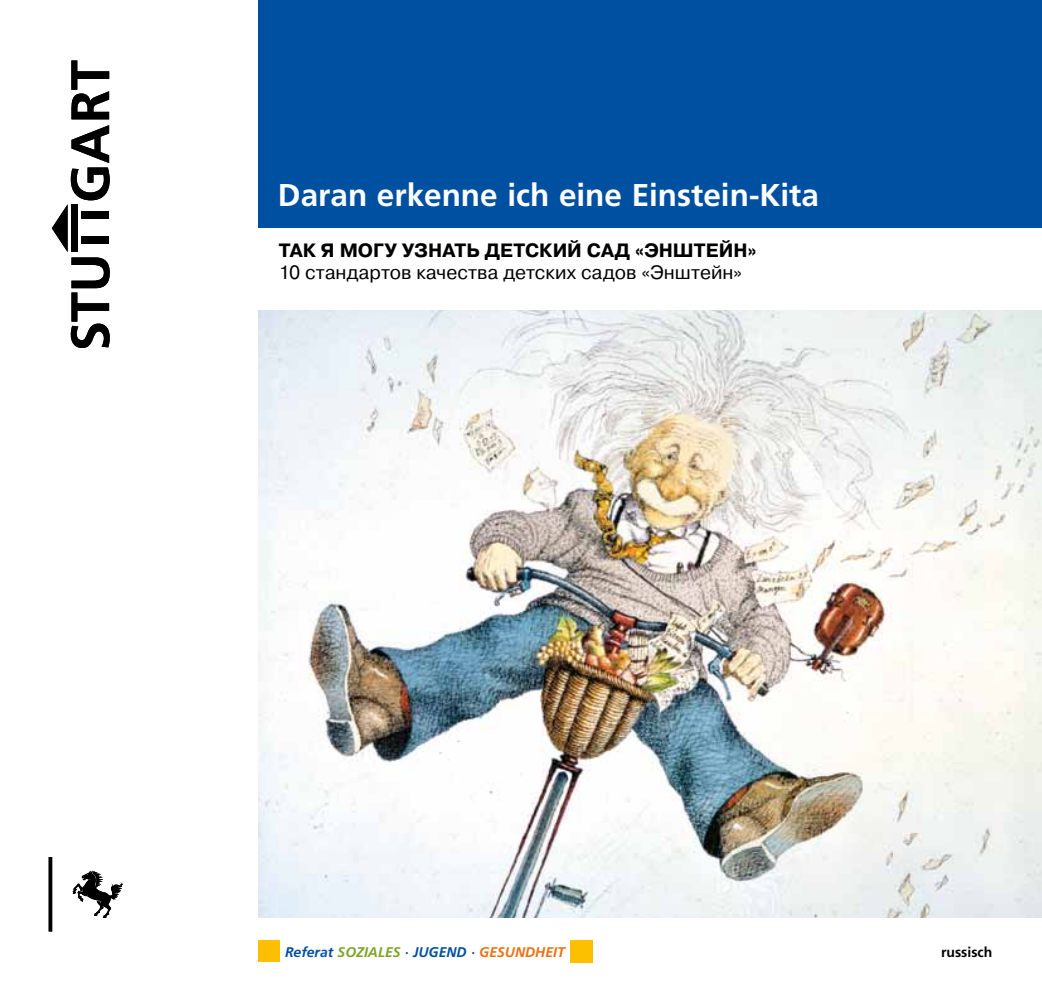
<style>
.page{position:relative;width:1042px;height:993px;background:#fff}
.page>*{position:absolute;margin:0;border:0;box-sizing:border-box;transform-origin:0 0}
.t1{font:700 31.5px "Frutiger";color:#fff}
.t2{font:19.25px "Pragmatica Book C";color:#000}
.t3{font:19.25px "Pragmatica Bold C";color:#000}
.t4{font:italic 700 14px "Frutiger";color:#0050a1}
.t5{font:700 14px "Frutiger";color:#000}
.s1{color:#7ea428}
.s2{color:#ed7012}
</style>
<div class="page">
<div style="left:570px;top:939px;width:23px;height:23px;background:#fcc000"></div>
<div style="left:258px;top:939px;width:22px;height:22px;background:#fcc000"></div>
<div style="left:258px;top:0;width:784px;height:227px;background:#0050a1"></div>
<svg style="left:52px;top:125px;width:58px;height:223px"></svg>
<svg style="left:71px;top:60px;width:38px;height:59px"></svg>
<hr style="left:49px;top:856px;width:3px;height:75px;background:#000">
<svg style="left:72px;top:870px;width:51px;height:47px"></svg>
<img style="left:258px;top:310px;width:784px;height:607px">
<h1 class="t1" style="left:278px;top:176px;width:542px">Daran erkenne ich eine Einstein-Kita</h1>
<p class="t3" style="left:279px;top:239px;width:479px">ТАК Я МОГУ УЗНАТЬ ДЕТСКИЙ САД «ЭНШТЕЙН»</p>
<p class="t2" style="left:279px;top:262px;width:465px">10 стандартов качества детских садов «Энштейн»</p>
<p class="t4" style="left:285px;top:943px;width:281px">Referat <span class="s1">SOZIALES</span> · JUGEND · <span class="s2">GESUNDHEIT</span></p>
<p class="t5" style="left:941px;top:943px;width:53px">russisch</p>
</div>
